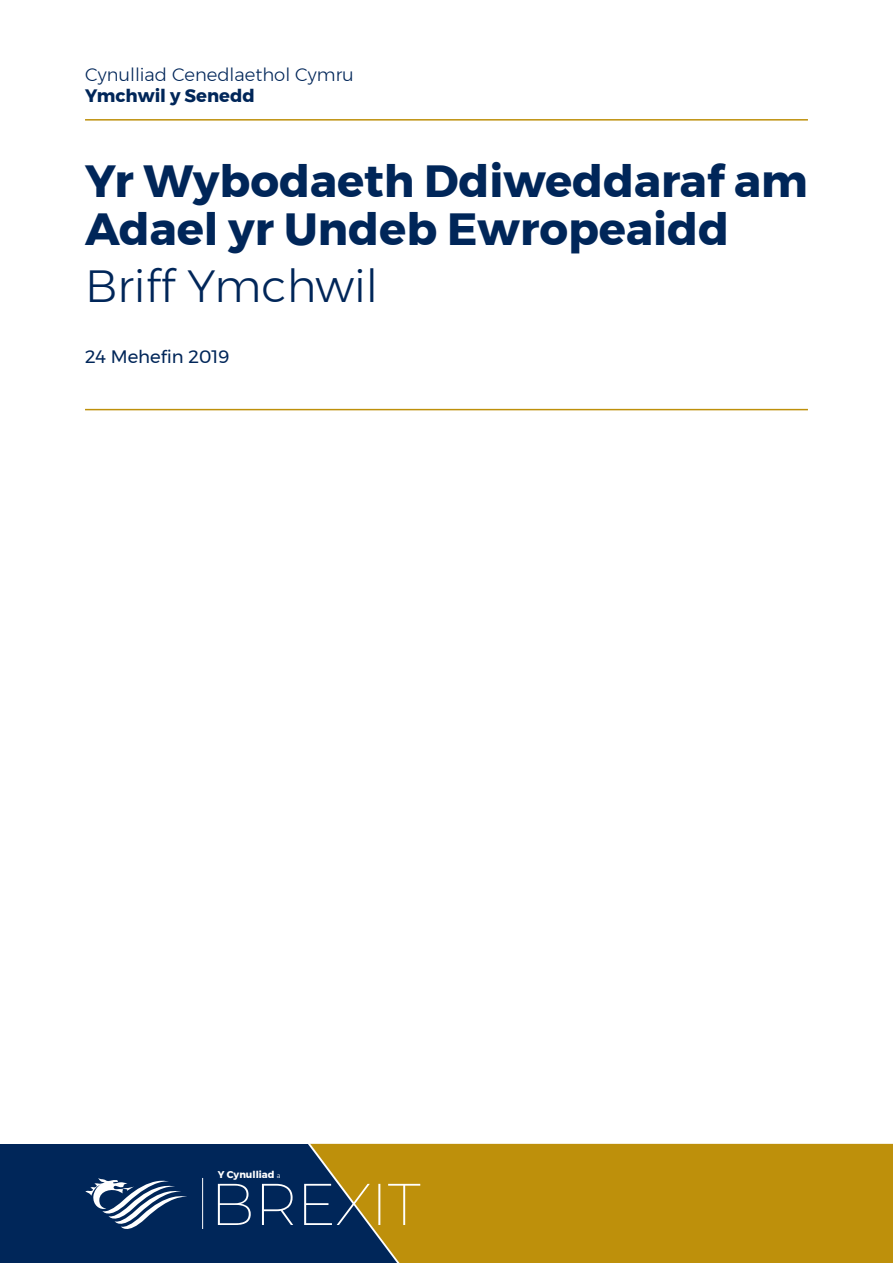
<style>
.page{position:relative;width:893px;height:1263px;background:#fff}
.page>*{position:absolute;margin:0;border:0;box-sizing:border-box;transform-origin:0 0}
.t1{font:700 45px/48px "Montserrat";color:#002659}
.t2{font:300 45px "Montserrat";color:#002659}
.t3{font:300 18px "Montserrat";color:#002659}
.t4{font:700 18px "Montserrat";color:#002659}
.t5{font:18px "Montserrat";color:#002659}
.t6{font:700 9.75px "Montserrat";color:#fff}
.s1{font-weight:300;font-size:6.75px}
</style>
<div class="page">
<div style="left:0;top:1144px;width:420px;height:119px;background:#002659"></div>
<svg style="left:85px;top:1178px;width:102px;height:51px"></svg>
<div style="left:420px;top:1144px;width:473px;height:119px;background:#be900b"></div>
<svg style="left:218px;top:1144px;width:202px;height:119px"></svg>
<hr style="left:202px;top:1178px;width:1px;height:51px;background:#fff">
<hr style="left:0;top:0;width:1px;height:1263px;background:#002659">
<hr style="left:85px;top:409px;width:723px;height:1px;background:#be900b">
<hr style="left:85px;top:119px;width:723px;height:2px;background:#be900b">
<p class="t3" style="left:85px;top:61px;width:270px">Cynulliad Cenedlaethol Cymru</p>
<p class="t4" style="left:85px;top:81px;width:171px">Ymchwil y Senedd</p>
<p class="t1" style="left:85px;top:157px;width:724px">Yr Wybodaeth Ddiweddaraf am<br>Adael yr Undeb Ewropeaidd</p>
<p class="t2" style="left:85px;top:252px;width:295px">Briff Ymchwil</p>
<p class="t5" style="left:85px;top:342px;width:146px">24 Mehefin 2019</p>
<p class="t6" style="left:218px;top:1167px;width:64px">Y Cynulliad <span class="s1">a</span></p>
</div>
